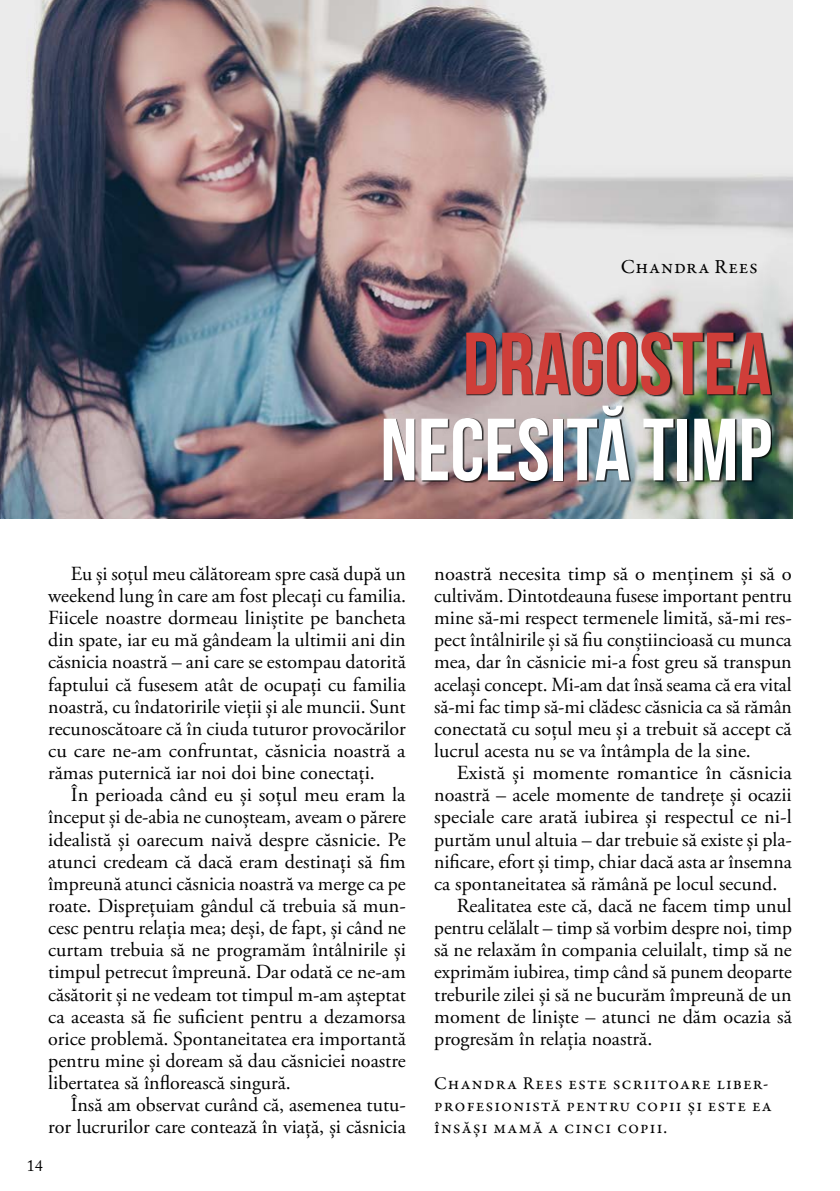
<style>
.page{position:relative;width:840px;height:1191px;background:#fff}
.page>*{position:absolute;margin:0;border:0;box-sizing:border-box;transform-origin:0 0}
.t1{font:88px "Bebas Neue";color:#fff}
.t2{font:88px "Bebas Neue";color:#cf3e39}
.t3{font:20px/22.2px "Adobe Garamond Pro";color:#000;text-align:justify}
.t4{font:20px "Garamond Premr Pro";letter-spacing:.045em;color:#000}
.t5{font:18px/22.2px "Garamond Premr Pro";letter-spacing:.06em;color:#000}
.t6{font:16px "Adobe Caslon Pro";color:#000}
</style>
<div class="page">
<img style="left:0;top:0;width:792px;height:518px">
<div style="left:384px;top:332px;width:387px;height:150px;background:#000;opacity:.75"></div>
<p class="t4" style="left:620px;top:255px;width:139px">Chandra Rees</p>
<h1 class="t2" style="left:462px;top:316px;width:310px">DRAGOSTEA</h1>
<h1 class="t1" style="left:380px;top:401px;width:392px">NECESITĂ TIMP</h1>
<p class="t3" style="left:48px;top:563px;width:359px;text-indent:23px">Eu și soțul meu călătoream spre casă după un weekend lung în care am fost plecați cu familia.<br>Fiicele noastre dormeau liniștite pe bancheta din spate, iar eu mă gândeam la ultimii ani din căsnicia noastră – ani care se estompau datorită faptului că fusesem atât de ocupați cu familia noastră, cu îndatoririle vieții și ale muncii. Sunt recunoscătoare că în ciuda tuturor provocărilor cu care ne‑am confruntat, căsnicia noastră a rămas puternică iar noi doi bine conectați.</p>
<p class="t3" style="left:48px;top:784px;width:359px;text-indent:23px">În perioada când eu și soțul meu eram la început și de-abia ne cunoșteam, aveam o părere idealistă și oarecum naivă despre căsnicie. Pe atunci credeam că dacă eram destinați să fim împreună atunci căsnicia noastră va merge ca pe roate. Disprețuiam gândul că trebuia să mun‑ cesc pentru relația mea; deși, de fapt, și când ne curtam trebuia să ne programăm întâlnirile și timpul petrecut împreună. Dar odată ce ne‑am căsătorit și ne vedeam tot timpul m‑am așteptat ca aceasta să fie suficient pentru a dezamorsa orice problemă. Spontaneitatea era importantă pentru mine și doream să dau căsniciei noastre libertatea să înflorească singură.</p>
<p class="t3" style="left:48px;top:1094px;width:359px;text-align:right">Însă am observat curând că, asemenea tutu‑ ror lucrurilor care contează în viață, și căsnicia</p>
<p class="t6" style="left:27px;top:1156px;width:17px">14</p>
<p class="t3" style="left:434px;top:563px;width:359px">noastră necesita timp să o menținem și să o cultivăm. Dintotdeauna fusese important pentru mine să‑mi respect termenele limită, să‑mi res‑ pect întâlnirile și să fiu conștiincioasă cu munca mea, dar în căsnicie mi‑a fost greu să transpun același concept. Mi‑am dat însă seama că era vital să‑mi fac timp să‑mi clădesc căsnicia ca să rămân conectată cu soțul meu și a trebuit să accept că lucrul acesta nu se va întâmpla de la sine.</p>
<p class="t3" style="left:456px;top:762px;width:336px">Există și momente romantice în căsnicia</p>
<p class="t3" style="left:434px;top:784px;width:359px">noastră – acele momente de tandrețe și ocazii</p>
<p class="t3" style="left:434px;top:806px;width:359px">speciale care arată iubirea și respectul ce ni‑l</p>
<p class="t3" style="left:434px;top:828px;width:359px">purtăm unul altuia – dar trebuie să existe și pla‑</p>
<p class="t3" style="left:434px;top:851px;width:359px">nificare, efort și timp, chiar dacă asta ar însemna</p>
<p class="t3" style="left:434px;top:873px;width:344px">ca spontaneitatea să rămână pe locul secund.</p>
<p class="t3" style="left:456px;top:895px;width:336px">Realitatea este că, dacă ne facem timp unul</p>
<p class="t3" style="left:434px;top:917px;width:359px">pentru celălalt – timp să vorbim despre noi, timp</p>
<p class="t3" style="left:434px;top:939px;width:359px">să ne relaxăm în compania celuilalt, timp să ne</p>
<p class="t3" style="left:434px;top:961px;width:359px">exprimăm iubirea, timp când să punem deoparte</p>
<p class="t3" style="left:434px;top:983px;width:359px">treburile zilei și să ne bucurăm împreună de un</p>
<p class="t3" style="left:434px;top:1006px;width:359px">moment de liniște – atunci ne dăm ocazia să</p>
<p class="t3" style="left:434px;top:1028px;width:219px">progresăm în relația noastră.</p>
<p class="t5" style="left:434px;top:1072px;width:339px">Chandra Rees este scriitoare liber&shy;profesionistă pentru copii și este ea însăși mamă a cinci copii.</p>
</div>
